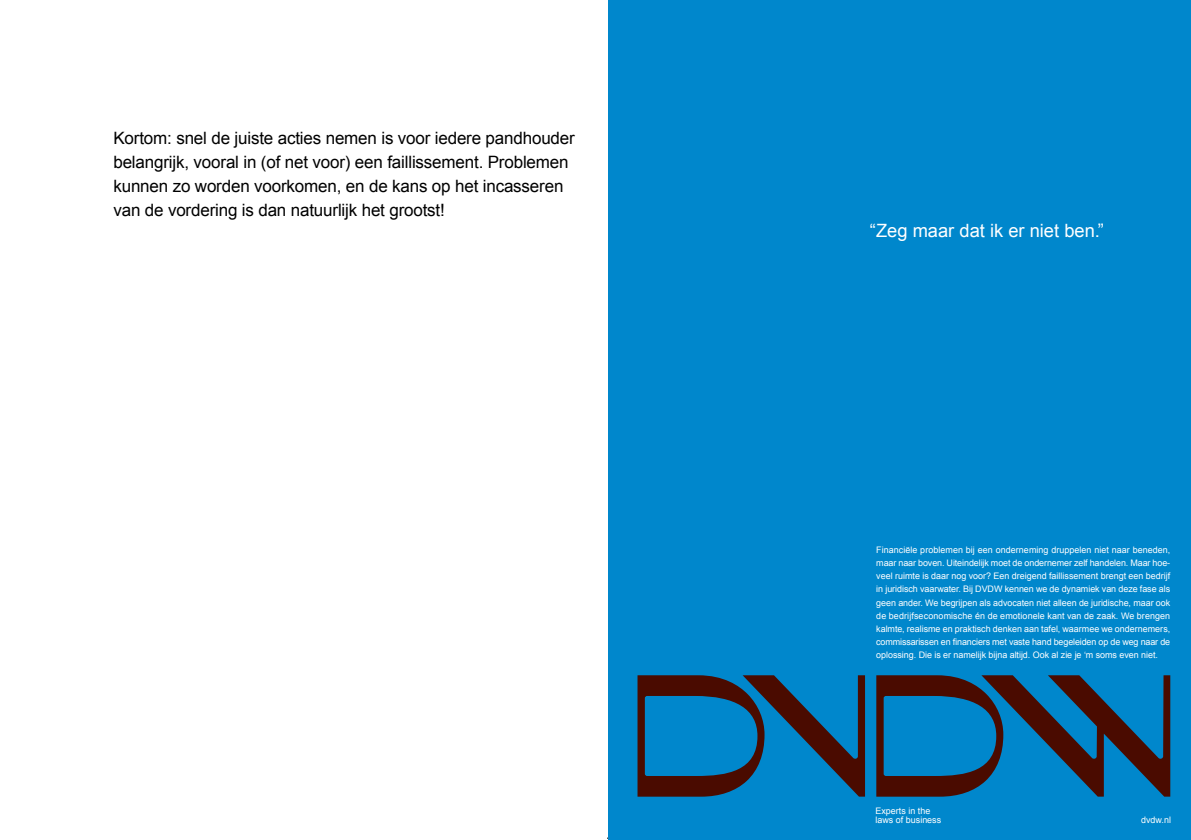
<style>
.page{position:relative;width:1191px;height:840px;background:#fff}
.page>*{position:absolute;margin:0;border:0;box-sizing:border-box;transform-origin:0 0}
.t1{font:18.4px "Arial";color:#fff}
.t2{font:17px/24px "Arial";letter-spacing:-.01em;color:#000}
.t3{font:9px/13px "Arial";letter-spacing:-.005em;color:#fff}
</style>
<div class="page">
<div style="left:608px;top:0;width:583px;height:839px;background:#0087cc"></div>
<svg style="left:637px;top:675px;width:228px;height:121px"></svg>
<svg style="left:876px;top:675px;width:294px;height:121px"></svg>
<h2 class="t2" style="left:113px;top:126px;width:463px">Kortom: snel de juiste acties nemen is voor iedere pandhouder belangrijk, vooral in (of net voor) een faillissement. Problemen kunnen zo worden voorkomen, en de kans op het incasseren van de vordering is dan natuurlijk het grootst!</h2>
<h1 class="t1" style="left:870px;top:219px;width:235px">“Zeg maar dat ik er niet ben.”</h1>
<p class="t3" style="left:876px;top:543px;width:295px;text-align:justify">Financiële problemen bij een onderneming druppelen niet naar beneden, maar naar boven. Uiteindelijk moet de ondernemer zelf handelen. Maar hoe&shy;veel ruimte is daar nog voor? Een dreigend faillissement brengt een bedrijf in juridisch vaarwater. Bij DVDW kennen we de dynamiek van deze fase als geen ander. We begrijpen als advocaten niet alleen de juridische, maar ook de bedrijfseconomische én de emotionele kant van de zaak. We brengen kalmte, realisme en praktisch denken aan tafel, waarmee we ondernemers, commissarissen en financiers met vaste hand begeleiden op de weg naar de oplossing. Die is er namelijk bijna altijd. Ook al zie je ‘m soms even niet.</p>
<p class="t3" style="left:875px;top:805px;width:67px;line-height:9px">Experts in the laws of business</p>
<p class="t3" style="left:1141px;top:812px;width:31px">dvdw.nl</p>
</div>
